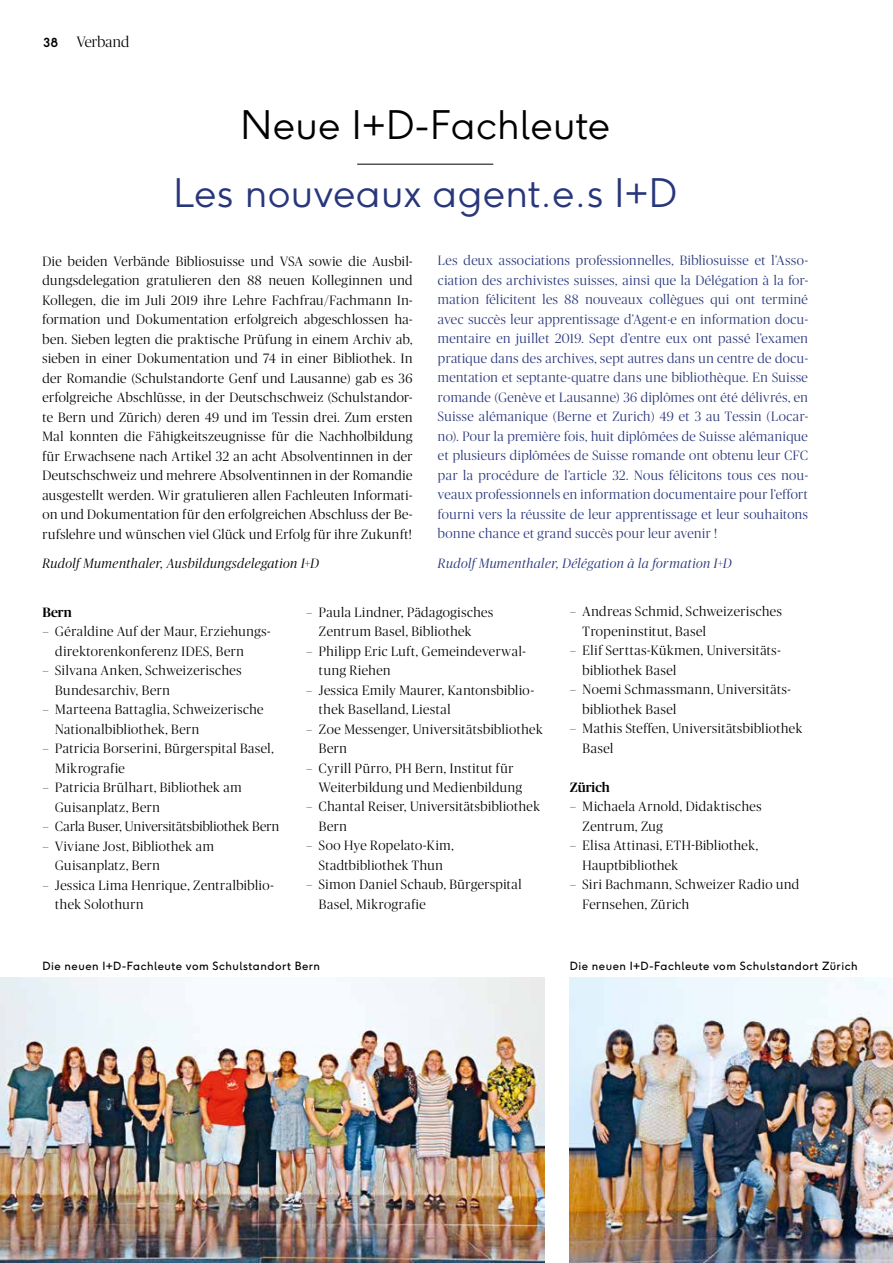
<style>
.page{position:relative;width:893px;height:1263px;background:#fff}
.page>*{position:absolute;margin:0;border:0;box-sizing:border-box;transform-origin:0 0}
.t1{font:300 39px "F37 Ginger";letter-spacing:.01em;color:#28367b}
.t2{font:300 39px "F37 Ginger";letter-spacing:.01em;color:#000}
.t3{font:300 15px "Publico Banner";letter-spacing:.005em;color:#000}
.t4{font:300 13.5px/19.5px "Publico Banner";letter-spacing:.04em;color:#000}
.t5{font:300 13.5px/19.5px "Publico Banner";letter-spacing:.035em;color:#28367b;text-align:justify}
.t6{font:italic 300 13.5px "Publico Banner";letter-spacing:.03em;color:#28367b}
.t7{font:italic 300 13.5px "Publico Banner";letter-spacing:.03em;color:#000}
.t8{font:300 13.5px "Publico Banner";letter-spacing:.015em;color:#000}
.t9{font:500 13.5px "Publico Banner";letter-spacing:.005em;color:#000}
.t10{font:11.25px "F37 Ginger";letter-spacing:.045em;color:#000}
.s1{font-family:"F37 Ginger";font-weight:700;font-size:12.3px}
</style>
<div class="page">
<img style="left:0;top:977px;width:544px;height:286px">
<img style="left:260px;top:1262px;width:156px;height:1px">
<img style="left:570px;top:977px;width:323px;height:286px">
<hr style="left:357px;top:164px;width:136px;height:1px;background:#000">
<p class="t3" style="left:43px;top:32px;width:88px"><span class="s1">38</span> Verband</p>
<h1 class="t2" style="left:240px;top:100px;width:371px">Neue I+D-Fachleute</h1>
<h1 class="t1" style="left:174px;top:169px;width:505px">Les nouveaux agent.e.s I+D</h1>
<p class="t4" style="left:43px;top:250px;width:371px;text-align:justify">Die beiden Verbände Bibliosuisse und VSA sowie die Ausbil&shy;dungsdelegation gratulieren den 88 neuen Kolleginnen und Kollegen, die im Juli 2019 ihre Lehre Fachfrau/Fachmann In&shy;formation und Dokumentation erfolgreich abgeschlossen ha&shy;ben. Sieben legten die praktische Prüfung in einem Archiv ab, sieben in einer Dokumentation und 74 in einer Bibliothek. In der Romandie (Schulstandorte Genf und Lausanne) gab es 36 erfolgreiche Abschlüsse, in der Deutschschweiz (Schulstandor&shy;te Bern und Zürich) deren 49 und im Tessin drei. Zum ersten Mal konnten die Fähigkeitszeugnisse für die Nachholbildung für Erwachsene nach Artikel 32 an acht Absolventinnen in der Deutschschweiz und mehrere Absolventinnen in der Romandie ausgestellt werden. Wir gratulieren allen Fachleuten Informati&shy;on und Dokumentation für den erfolgreichen Abschluss der Be&shy;rufslehre und wünschen viel Glück und Erfolg für ihre Zukunft!</p>
<p class="t7" style="left:43px;top:554px;width:278px">Rudolf Mumenthaler, Ausbildungsdelegation I+D</p>
<p class="t5" style="left:438px;top:250px;width:371px">Les deux associations professionnelles, Bibliosuisse et l’Asso&shy;ciation des archivistes suisses, ainsi que la Délégation à la for&shy;mation félicitent les 88 nouveaux collègues qui ont terminé avec succès leur apprentissage d’Agent.e en information docu&shy;mentaire en juillet 2019. Sept d’entre eux ont passé l’examen pratique dans des archives, sept autres dans un centre de docu&shy;mentation et septante-quatre dans une bibliothèque. En Suisse romande (Genève et Lausanne) 36 diplômes ont été délivrés, en Suisse alémanique (Berne et Zurich) 49 et 3 au Tessin (Locar&shy;no). Pour la première fois, huit diplômées de Suisse alémanique et plusieurs diplômées de Suisse romande ont obtenu leur CFC par la procédure de l’article 32. Nous félicitons tous ces nou&shy;veaux professionnels en information documentaire pour l’effort fourni vers la réussite de leur apprentissage et leur souhaitons bonne chance et grand succès pour leur avenir !</p>
<p class="t6" style="left:438px;top:554px;width:295px">Rudolf Mumenthaler, Délégation à la formation I+D</p>
<p class="t9" style="left:43px;top:602px;width:31px">Bern</p>
<p class="t4" style="left:55px;top:621px;width:217px;text-indent:-13px">– Géraldine Auf der Maur, Erziehungs&shy;direktorenkonferenz IDES, Bern</p>
<p class="t4" style="left:55px;top:660px;width:188px;text-indent:-13px">– Silvana Anken, Schweizerisches<br>Bundesarchiv, Bern</p>
<p class="t4" style="left:55px;top:699px;width:210px;text-indent:-13px">– Marteena Battaglia, Schweizerische<br>Nationalbibliothek, Bern</p>
<p class="t4" style="left:55px;top:738px;width:220px;text-indent:-13px">– Patricia Borserini, Bürgerspital Basel,<br>Mikrografie</p>
<p class="t4" style="left:55px;top:777px;width:188px;text-indent:-13px">– Patricia Brülhart, Bibliothek am<br>Guisanplatz, Bern</p>
<p class="t8" style="left:43px;top:817px;width:238px">– Carla Buser, Universitätsbibliothek Bern</p>
<p class="t4" style="left:55px;top:835px;width:160px;text-indent:-13px">– Viviane Jost, Bibliothek am<br>Guisanplatz, Bern</p>
<p class="t4" style="left:55px;top:874px;width:220px;text-indent:-13px">– Jessica Lima Henrique, Zentralbiblio&shy;thek Solothurn</p>
<p class="t4" style="left:319px;top:601px;width:176px;text-indent:-13px">– Paula Lindner, Pädagogisches<br>Zentrum Basel, Bibliothek</p>
<p class="t4" style="left:319px;top:640px;width:208px;text-indent:-13px">– Philipp Eric Luft, Gemeindeverwal&shy;tung Riehen</p>
<p class="t4" style="left:319px;top:679px;width:217px;text-indent:-13px">– Jessica Emily Maurer, Kantonsbiblio&shy;thek Baselland, Liestal</p>
<p class="t4" style="left:319px;top:718px;width:225px;text-indent:-13px">– Zoe Messenger, Universitätsbibliothek<br>Bern</p>
<p class="t4" style="left:319px;top:757px;width:205px;text-indent:-13px">– Cyrill Pürro, PH Bern, Institut für<br>Weiterbildung und Medienbildung</p>
<p class="t4" style="left:319px;top:796px;width:223px;text-indent:-13px">– Chantal Reiser, Universitätsbibliothek<br>Bern</p>
<p class="t4" style="left:306px;top:835px;width:149px;text-align:center">– Soo Hye Ropelato-Kim,<br>Stadtbibliothek Thun</p>
<p class="t4" style="left:319px;top:874px;width:204px;text-indent:-13px">– Simon Daniel Schaub, Bürgerspital<br>Basel, Mikrografie</p>
<p class="t4" style="left:583px;top:601px;width:201px;text-indent:-13px">– Andreas Schmid, Schweizerisches<br>Tropeninstitut, Basel</p>
<p class="t4" style="left:583px;top:640px;width:199px;text-indent:-13px">– Elif Serttas-Kükmen, Universitäts&shy;bibliothek Basel</p>
<p class="t4" style="left:583px;top:679px;width:209px;text-indent:-13px">– Noemi Schmassmann, Universitäts&shy;bibliothek Basel</p>
<p class="t4" style="left:583px;top:718px;width:221px;text-indent:-13px">– Mathis Steffen, Universitätsbibliothek<br>Basel</p>
<p class="t9" style="left:570px;top:778px;width:41px">Zürich</p>
<p class="t4" style="left:583px;top:796px;width:180px;text-indent:-13px">– Michaela Arnold, Didaktisches<br>Zentrum, Zug</p>
<p class="t4" style="left:583px;top:835px;width:177px;text-indent:-13px">– Elisa Attinasi, ETH-Bibliothek,<br>Hauptbibliothek</p>
<p class="t4" style="left:583px;top:874px;width:218px;text-indent:-13px">– Siri Bachmann, Schweizer Radio und<br>Fernsehen, Zürich</p>
<p class="t10" style="left:43px;top:959px;width:279px">Die neuen I+D-Fachleute vom Schulstandort Bern</p>
<p class="t10" style="left:570px;top:959px;width:289px">Die neuen I+D-Fachleute vom Schulstandort Zürich</p>
</div>
